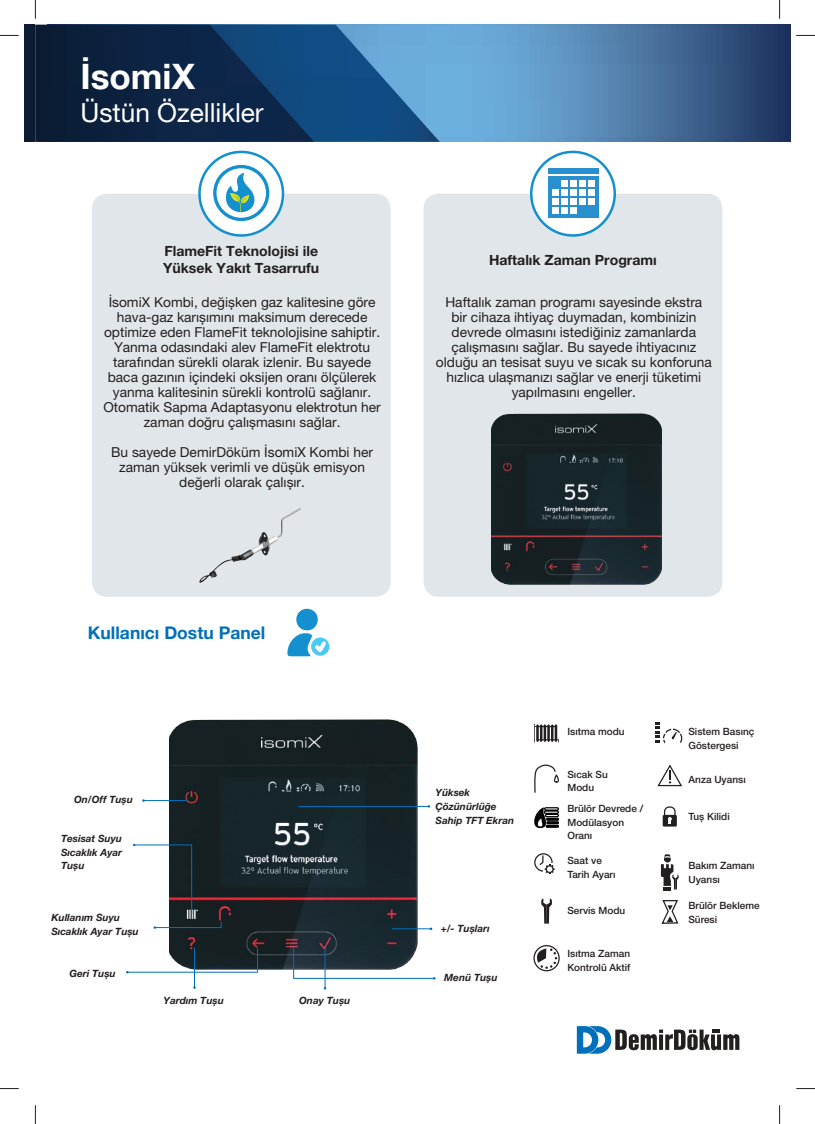
<style>
.page{position:relative;width:815px;height:1124px;background:#fff}
.page>*{position:absolute;margin:0;border:0;box-sizing:border-box;transform-origin:0 0}
.t1{font:700 35px "Helvetica Neue LT Com";color:#fff}
.t2{font:26.25px "Helvetica Neue LT Com";color:#fff}
.t3{font:700 17.5px "Helvetica Neue LT Pro";color:#0070ba}
.t4{font:700 14.12px/17.5px "Helvetica Neue LT Pro";color:#241f1f}
.t5{font:13.75px/15px "Helvetica Neue LT Pro";color:#241f1f;text-align:center}
.t6{font:500 10px/13.8px "Helvetica Neue LT Pro";color:#241f1f}
.t7{font:italic 700 10px/13.8px "Helvetica Neue LT Pro";color:#241f1f}
</style>
<div class="page">
<img style="left:169px;top:719px;width:248px;height:250px">
<hr style="left:194px;top:947px;width:1px;height:40px;background:#0070ba">
<hr style="left:325px;top:947px;width:1px;height:41px;background:#0070ba">
<svg style="left:133px;top:843px;width:59px;height:71px"></svg>
<hr style="left:392px;top:928px;width:39px;height:1px;background:#0070ba">
<hr style="left:298px;top:806px;width:131px;height:1px;background:#0070ba">
<hr style="left:144px;top:800px;width:43px;height:1px;background:#0070ba">
<div style="left:296px;top:608px;width:22px;height:22px;background:#1490cf;border-radius:50%"></div>
<svg style="left:287px;top:633px;width:42px;height:23px"></svg>
<div style="left:25px;top:25px;width:10px;height:117px;background:#0a1b32"></div>
<svg style="left:440px;top:25px;width:350px;height:117px;background:#4f7eab"></svg>
<svg style="left:314px;top:25px;width:126px;height:117px;background:#3472a6"></svg>
<svg style="left:35px;top:25px;width:279px;height:117px;background:#0d2a4c"></svg>
<div style="left:92px;top:194px;width:299px;height:402px;background:#e1e6ea;border-radius:15px"></div>
<div style="left:424px;top:194px;width:298px;height:402px;background:#e1e6ea;border-radius:15px"></div>
<svg style="left:199px;top:152px;width:84px;height:83px;fill:#fff"></svg>
<div style="left:198px;top:151px;width:86px;height:86px;border:2px solid #1490cf;border-radius:50%"></div>
<div style="left:531px;top:152px;width:84px;height:83px;background:#fff;border-radius:50%"></div>
<div style="left:530px;top:151px;width:86px;height:86px;border:2px solid #1490cf;border-radius:50%"></div>
<div style="left:548px;top:168px;width:51px;height:5px;background:#2890ce"></div>
<div style="left:548px;top:177px;width:51px;height:41px;background:#2890ce"></div>
<svg style="left:553px;top:181px;width:42px;height:33px"></svg>
<img style="left:492px;top:413px;width:170px;height:171px">
<hr style="left:155px;top:927px;width:67px;height:1px;background:#0070ba">
<hr style="left:127px;top:971px;width:131px;height:1px;background:#0070ba">
<svg style="left:257px;top:947px;width:1px;height:24px"></svg>
<hr style="left:293px;top:977px;width:141px;height:1px;background:#0070ba">
<hr style="left:293px;top:947px;width:1px;height:31px;background:#0070ba">
<svg style="left:656px;top:722px;width:27px;height:22px"></svg>
<svg style="left:657px;top:764px;width:25px;height:22px"></svg>
<div style="left:663px;top:814px;width:14px;height:12px;background:#241f1f"></div>
<div style="left:664px;top:806px;width:12px;height:12px;border:1px solid #241f1f;border-radius:5px"></div>
<svg style="left:668px;top:816px;width:4px;height:7px"></svg>
<svg style="left:660px;top:854px;width:19px;height:36px"></svg>
<svg style="left:661px;top:900px;width:18px;height:24px"></svg>
<svg style="left:534px;top:807px;width:25px;height:21px"></svg>
<svg style="left:534px;top:723px;width:25px;height:19px"></svg>
<svg style="left:534px;top:764px;width:25px;height:29px"></svg>
<div style="left:534px;top:853px;width:19px;height:18px;border:1px solid #241f1f;border-radius:50%"></div>
<svg style="left:538px;top:854px;width:17px;height:20px"></svg>
<svg style="left:541px;top:898px;width:11px;height:25px"></svg>
<svg style="left:533px;top:948px;width:24px;height:20px"></svg>
<div style="left:533px;top:944px;width:27px;height:27px;border:1px solid #241f1f;border-radius:50%"></div>
<img style="left:199px;top:508px;width:102px;height:75px">
<div style="left:213px;top:165px;width:56px;height:56px;border:3px solid #1490cf;border-radius:50%"></div>
<svg style="left:223px;top:172px;width:33px;height:42px"></svg>
<svg style="left:577px;top:1026px;width:162px;height:27px"></svg>
<svg style="left:0;top:35px;width:19px;height:1px"></svg>
<svg style="left:796px;top:35px;width:19px;height:1px"></svg>
<svg style="left:0;top:1088px;width:19px;height:1px"></svg>
<svg style="left:796px;top:1088px;width:19px;height:1px"></svg>
<svg style="left:35px;top:0;width:1px;height:19px"></svg>
<svg style="left:35px;top:1105px;width:1px;height:18px"></svg>
<svg style="left:779px;top:0;width:1px;height:19px"></svg>
<svg style="left:779px;top:1105px;width:1px;height:18px"></svg>
<h1 class="t1" style="left:80px;top:55px;width:116px">İsomiX</h1>
<h2 class="t2" style="left:80px;top:96px;width:185px">Üstün Özellikler</h2>
<p class="t4" style="left:163px;top:242px;width:158px">FlameFit Teknolojisi ile<br>Yüksek Yakıt Tasarrufu</p>
<p class="t4" style="left:489px;top:251px;width:169px">Haftalık Zaman Programı</p>
<p class="t5" style="left:103px;top:294px;width:279px">İsomiX Kombi, değişken gaz kalitesine göre hava-gaz karışımını maksimum derecede optimize eden FlameFit teknolojisine sahiptir.<br>Yanma odasındaki alev FlameFit elektrotu tarafından sürekli olarak izlenir. Bu sayede baca gazının içindeki oksijen oranı ölçülerek yanma kalitesinin sürekli kontrolü sağlanır.<br>Otomatik Sapma Adaptasyonu elektrotun her zaman doğru çalışmasını sağlar.</p>
<p class="t5" style="left:111px;top:444px;width:263px">Bu sayede DemirDöküm İsomiX Kombi her zaman yüksek verimli ve düşük emisyon değerli olarak çalışır.</p>
<p class="t3" style="left:88px;top:621px;width:179px">Kullanıcı Dostu Panel</p>
<p class="t5" style="left:436px;top:294px;width:277px">Haftalık zaman programı sayesinde ekstra bir cihaza ihtiyaç duymadan, kombinizin devrede olmasını istediğiniz zamanlarda çalışmasını sağlar. Bu sayede ihtiyacınız olduğu an tesisat suyu ve sıcak su konforuna hızlıca ulaşmanızı sağlar ve enerji tüketimi yapılmasını engeller.</p>
<p class="t7" style="left:74px;top:792px;width:60px">On/Off Tuşu</p>
<p class="t7" style="left:61px;top:831px;width:63px;text-align:justify">Tesisat Suyu Sıcaklık Ayar Tuşu</p>
<p class="t7" style="left:435px;top:785px;width:80px">Yüksek<br>Çözünürlüğe<br>Sahip TFT Ekran</p>
<p class="t7" style="left:51px;top:910px;width:89px">Kullanım Suyu<br>Sıcaklık Ayar Tuşu</p>
<p class="t7" style="left:70px;top:966px;width:48px">Geri Tuşu</p>
<p class="t7" style="left:444px;top:969px;width:55px">Menü Tuşu</p>
<p class="t7" style="left:441px;top:921px;width:50px">+/- Tuşları</p>
<p class="t7" style="left:164px;top:993px;width:62px">Yardım Tuşu</p>
<p class="t7" style="left:299px;top:993px;width:53px">Onay Tuşu</p>
<p class="t6" style="left:567px;top:724px;width:59px">Isıtma modu</p>
<p class="t6" style="left:567px;top:767px;width:42px">Sıcak Su<br>Modu</p>
<p class="t6" style="left:567px;top:801px;width:77px">Brülör Devrede /<br>Modülasyon<br>Oranı</p>
<p class="t6" style="left:567px;top:853px;width:50px">Saat ve<br>Tarih Ayarı</p>
<p class="t6" style="left:567px;top:903px;width:59px">Servis Modu</p>
<p class="t6" style="left:567px;top:946px;width:64px">Isıtma Zaman<br>Kontrolü Aktif</p>
<p class="t6" style="left:688px;top:724px;width:67px">Sistem Basınç<br>Göstergesi</p>
<p class="t6" style="left:688px;top:772px;width:59px">Arıza Uyarısı</p>
<p class="t6" style="left:688px;top:808px;width:43px">Tuş Kilidi</p>
<p class="t6" style="left:688px;top:858px;width:68px">Bakım Zamanı<br>Uyarısı</p>
<p class="t6" style="left:688px;top:898px;width:73px">Brülör Bekleme<br>Süresi</p>
</div>
